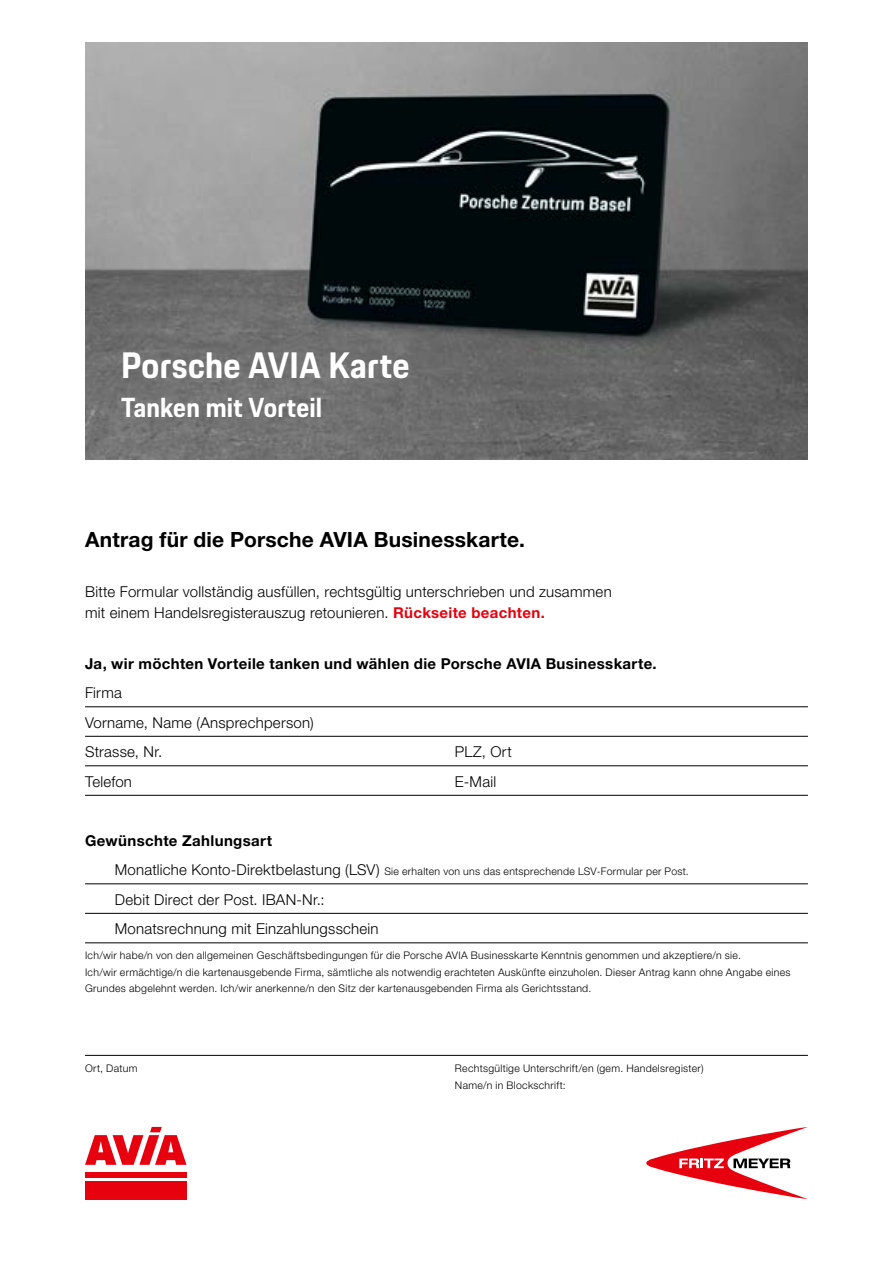
<style>
.page{position:relative;width:893px;height:1263px;background:#fff}
.page>*{position:absolute;margin:0;border:0;box-sizing:border-box;transform-origin:0 0}
.t1{font:700 36px "Porsche Next";letter-spacing:.01em;color:#fff}
.t2{font:700 27px "Porsche Next";letter-spacing:.01em;color:#fff}
.t3{font:700 21px "Helvetica Neue LT Std";letter-spacing:.01em;color:#000}
.t4{font:300 15px/29.5px "Helvetica Neue LT Std";letter-spacing:.015em;color:#000}
.t5{font:700 15px "Helvetica Neue LT Std";letter-spacing:.025em;color:#000}
.t6{font:300 10.5px/16.5px "Helvetica Neue LT Std";letter-spacing:.03em;color:#000}
.s1{font-weight:700;color:#e7000e}
.s2{font-size:15px}
</style>
<div class="page">
<hr style="left:85px;top:706px;width:723px;height:1px;background:#000">
<hr style="left:85px;top:736px;width:723px;height:1px;background:#000">
<hr style="left:85px;top:765px;width:723px;height:1px;background:#000">
<hr style="left:85px;top:795px;width:723px;height:1px;background:#000">
<hr style="left:85px;top:883px;width:723px;height:1px;background:#000">
<hr style="left:85px;top:913px;width:723px;height:1px;background:#000">
<hr style="left:85px;top:942px;width:723px;height:1px;background:#000">
<hr style="left:85px;top:1055px;width:723px;height:1px;background:#000">
<img style="left:85px;top:43px;width:723px;height:416px">
<div style="left:85px;top:1172px;width:102px;height:5px;background:#e7000e"></div>
<svg style="left:85px;top:1127px;width:101px;height:38px"></svg>
<div style="left:85px;top:1181px;width:102px;height:18px;background:#e7000e"></div>
<svg style="left:646px;top:1127px;width:162px;height:72px"></svg>
<h1 class="t1" style="left:121px;top:341px;width:290px">Porsche AVIA Karte</h1>
<h2 class="t2" style="left:121px;top:389px;width:203px">Tanken mit Vorteil</h2>
<h3 class="t3" style="left:85px;top:526px;width:441px">Antrag für die Porsche AVIA Businesskarte.</h3>
<h3 class="t4" style="left:85px;top:581px;width:528px;line-height:21px">Bitte Formular vollständig ausfüllen, rechtsgültig unterschrieben und zusammen mit einem Handelsregisterauszug retounieren. <span class="s1">Rückseite beachten.</span></h3>
<h3 class="t5" style="left:85px;top:654px;width:573px">Ja, wir möchten Vorteile tanken und wählen die Porsche AVIA Businesskarte.</h3>
<h3 class="t4" style="left:85px;top:678px;width:230px">Firma<br>Vorname, Name (Ansprechperson)<br>Strasse, Nr.</h3>
<h3 class="t4" style="left:455px;top:737px;width:58px">PLZ, Ort</h3>
<h3 class="t4" style="left:85px;top:766px;width:48px">Telefon</h3>
<h3 class="t4" style="left:455px;top:766px;width:43px">E-Mail</h3>
<h3 class="t5" style="left:85px;top:831px;width:189px">Gewünschte Zahlungsart</h3>
<p class="t6" style="left:115px;top:863px;width:576px"><span class="s2">Monatliche Konto-Direktbelastung (LSV)</span> Sie erhalten von uns das entsprechende LSV-Formular per Post.</p>
<h3 class="t4" style="left:115px;top:884px;width:265px">Debit Direct der Post. IBAN-Nr.:<br>Monatsrechnung mit Einzahlungsschein</h3>
<p class="t6" style="left:85px;top:947px;width:707px">Ich/wir habe/n von den allgemeinen Geschäftsbedingungen für die Porsche AVIA Businesskarte Kenntnis genommen und akzeptiere/n sie.<br>Ich/wir ermächtige/n die kartenausgebende Firma, sämtliche als notwendig erachteten Auskünfte einzuholen. Dieser Antrag kann ohne Angabe eines<br>Grundes abgelehnt werden. Ich/wir anerkenne/n den Sitz der kartenausgebenden Firma als Gerichtsstand.</p>
<p class="t6" style="left:85px;top:1059px;width:54px">Ort, Datum</p>
<p class="t6" style="left:455px;top:1059px;width:250px;line-height:17.5px">Rechtsgültige Unterschrift/en (gem. Handelsregister)<br>Name/n in Blockschrift:</p>
</div>
